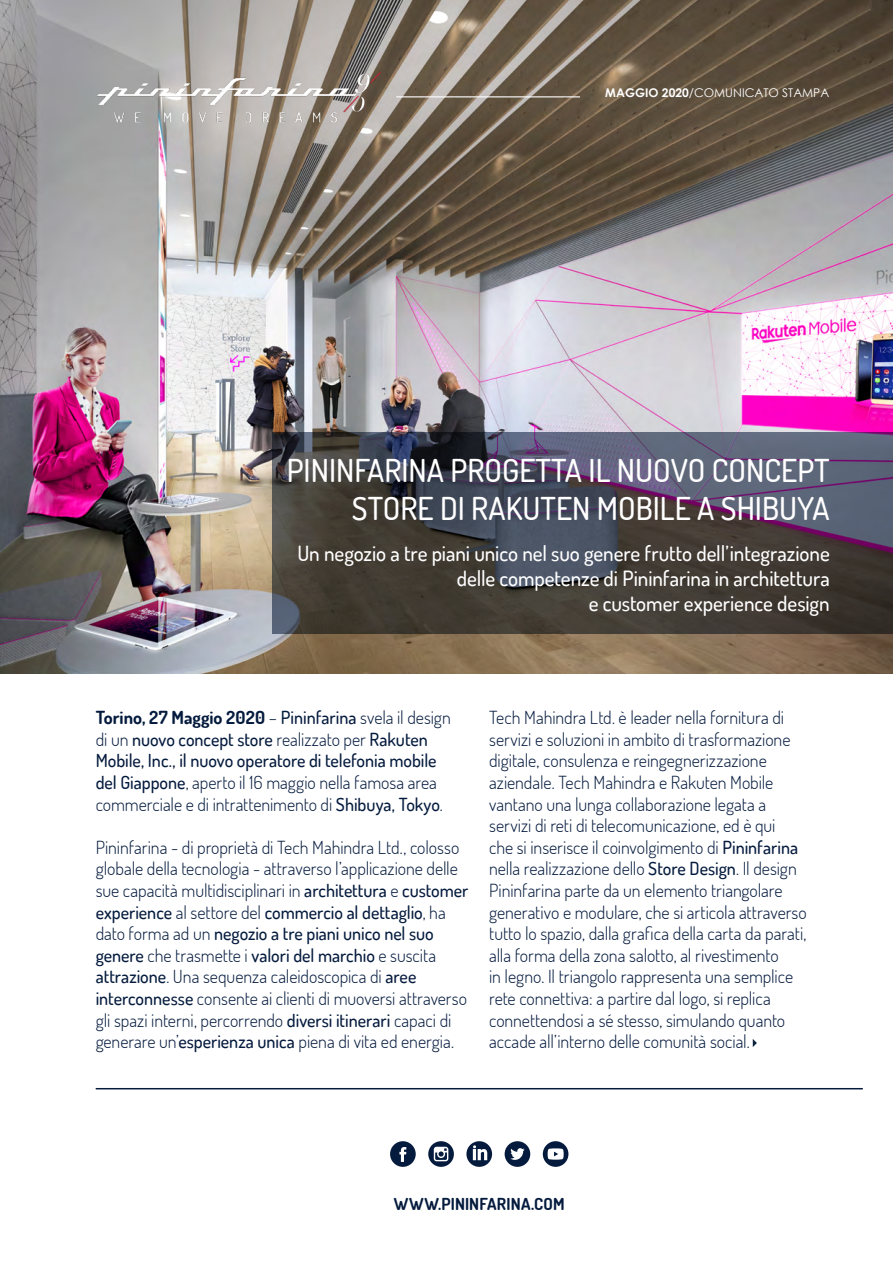
<style>
.page{position:relative;width:893px;height:1263px;background:#fff}
.page>*{position:absolute;margin:0;border:0;box-sizing:border-box;transform-origin:0 0}
.t1{font:500 31.5px/37.8px "Terminal Dosis";color:#fff;text-align:right}
.t2{font:500 21px/25.2px "Terminal Dosis";letter-spacing:-.005em;color:#fff;text-align:right}
.t3{font:300 18px/21.6px "Terminal Dosis";letter-spacing:-.005em;color:#051b3e}
.t4{font:500 18px/21.6px "Terminal Dosis";letter-spacing:-.005em;color:#051b3e}
.t5{font:700 16.5px "Terminal Dosis";letter-spacing:.01em;color:#051b3e}
.t6{font:12px "Century Gothic";color:#fff}
.s1{font-weight:700}
.s2{font-weight:300}
.s3{font-weight:500}
</style>
<div class="page">
<img style="left:0;top:0;width:893px;height:673px">
<svg style="left:753px;top:1039px;width:4px;height:8px"></svg>
<svg style="left:272px;top:433px;width:621px;height:201px;background:#47454b"></svg>
<hr style="left:96px;top:1088px;width:767px;height:1px;background:#051b3e">
<svg style="left:390px;top:1141px;width:26px;height:26px"></svg>
<svg style="left:428px;top:1141px;width:26px;height:26px"></svg>
<svg style="left:466px;top:1141px;width:26px;height:26px"></svg>
<svg style="left:505px;top:1141px;width:25px;height:26px"></svg>
<svg style="left:543px;top:1141px;width:25px;height:26px"></svg>
<img style="left:96px;top:71px;width:287px;height:52px">
<hr style="left:396px;top:96px;width:184px;height:1px;background:#fff">
<p class="t6" style="left:605px;top:85px;width:225px"><span class="s1">MAGGIO 2020</span>/COMUNICATO STAMPA</p>
<h1 class="t1" style="left:287px;top:451px;width:545px">PININFARINA PROGETTA IL NUOVO CONCEPT<br>STORE DI RAKUTEN MOBILE A SHIBUYA</h1>
<p class="t2" style="left:297px;top:540px;width:534px">Un negozio a tre piani unico nel suo genere frutto dell’integrazione delle competenze di Pininfarina in architettura<br>e customer experience design</p>
<p class="t4" style="left:96px;top:706px;width:357px"><span class="s1">Torino, 27 Maggio 2020</span> <span class="s2">–</span> Pininfarina <span class="s2">svela il design di un</span> nuovo concept store <span class="s2">realizzato per</span> Rakuten Mobile, Inc., il nuovo operatore di telefonia mobile del Giappone<span class="s2">, aperto il 16 maggio nella famosa area commerciale e di intrattenimento di</span> Shibuya, Tokyo<span class="s2">.</span></p>
<p class="t3" style="left:96px;top:836px;width:374px">Pininfarina - di proprietà di Tech Mahindra Ltd., colosso globale della tecnologia - attraverso l’applicazione delle sue capacità multidisciplinari in <span class="s3">architettura</span> e <span class="s3">customer experience</span> al settore del <span class="s3">commercio al dettaglio</span>, ha dato forma ad un <span class="s3">negozio a tre piani unico nel suo genere</span> che trasmette i <span class="s3">valori del marchio</span> e suscita <span class="s3">attrazione</span>. Una sequenza caleidoscopica di <span class="s3">aree interconnesse</span> consente ai clienti di muoversi attraverso gli spazi interni, percorrendo <span class="s3">diversi itinerari</span> capaci di generare un’<span class="s3">esperienza unica</span> piena di vita ed energia.</p>
<p class="t3" style="left:489px;top:706px;width:319px">Tech Mahindra Ltd. è leader nella fornitura di servizi e soluzioni in ambito di trasformazione digitale, consulenza e reingegnerizzazione aziendale. Tech Mahindra e Rakuten Mobile vantano una lunga collaborazione legata a servizi di reti di telecomunicazione, ed è qui<br>che si inserisce il coinvolgimento di <span class="s3">Pininfarina </span>nella realizzazione dello <span class="s3">Store Design</span>. Il design Pininfarina parte da un elemento triangolare generativo e modulare, che si articola attraverso tutto lo spazio, dalla grafica della carta da parati, alla forma della zona salotto, al rivestimento<br>in legno. Il triangolo rappresenta una semplice rete connettiva: a partire dal logo, si replica connettendosi a sé stesso, simulando quanto accade all’interno delle comunità social.</p>
<p class="t5" style="left:394px;top:1193px;width:172px">WWW.PININFARINA.COM</p>
</div>
